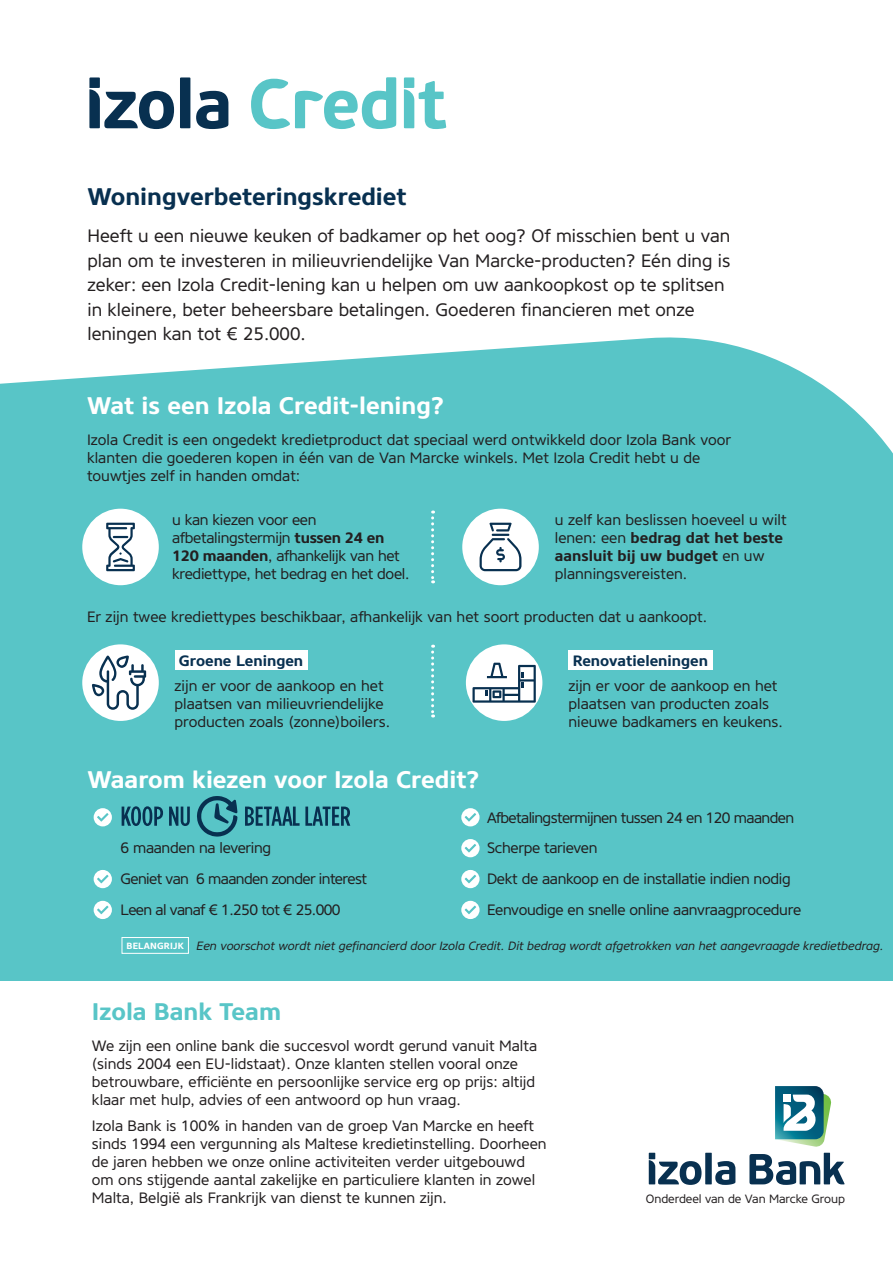
<style>
.page{position:relative;width:893px;height:1263px;background:#fff}
.page>*{position:absolute;margin:0;border:0;box-sizing:border-box;transform-origin:0 0}
.t1{font:700 24px "Core Sans NR65";color:#fff}
.t2{font:700 24px "Core Sans NR65";color:#083050}
.t3{font:700 24px "Core Sans NR65";color:#58c5c7}
.t4{font:18px/24.6px "Core Sans NR45";color:#231f20}
.t5{font:15px/18px "Core Sans NR45";color:#231f20}
.t6{font:15px/18px "Core Sans NR45";letter-spacing:-.02em;color:#231f20}
.t7{font:15px/30.8px "Core Sans NR45";letter-spacing:-.04em;color:#231f20}
.t8{font:700 15px/18px "Core Sans NR65";color:#231f20}
.t9{font:700 15px "Core Sans NR65";color:#083050}
.t10{font:italic 12px "Core Sans NR45";color:#231f20}
.t11{font:12px "Core Sans NR45";letter-spacing:-.005em;color:#231f20}
.s1{font-family:"Core Sans NR65";font-weight:700}
.s2{font-family:"Core Sans NR45";font-weight:400}
.s3{font-family:"Core Sans NR65";font-weight:700;font-style:normal;font-size:9px;color:#fff}
</style>
<div class="page">
<div style="left:0;top:337px;width:893px;height:643px;background:#58c5c7"></div>
<svg style="left:431px;top:510px;width:3px;height:73px"></svg>
<div style="left:82px;top:509px;width:77px;height:76px;background:#fff;border-radius:50%"></div>
<div style="left:462px;top:509px;width:77px;height:76px;background:#fff;border-radius:50%"></div>
<svg style="left:106px;top:523px;width:29px;height:48px"></svg>
<svg style="left:480px;top:523px;width:41px;height:48px"></svg>
<svg style="left:431px;top:645px;width:3px;height:72px"></svg>
<div style="left:175px;top:651px;width:132px;height:19px;background:#fff"></div>
<div style="left:568px;top:651px;width:145px;height:19px;background:#fff"></div>
<div style="left:82px;top:644px;width:77px;height:77px;background:#fff;border-radius:50%"></div>
<div style="left:466px;top:644px;width:76px;height:77px;background:#fff;border-radius:50%"></div>
<svg style="left:92px;top:655px;width:54px;height:55px"></svg>
<svg style="left:472px;top:663px;width:64px;height:40px"></svg>
<div style="left:94px;top:808px;width:18px;height:18px;background:#fff;border-radius:50%"></div>
<svg style="left:97px;top:813px;width:12px;height:8px"></svg>
<div style="left:94px;top:870px;width:18px;height:18px;background:#fff;border-radius:50%"></div>
<svg style="left:97px;top:875px;width:12px;height:8px"></svg>
<div style="left:94px;top:901px;width:18px;height:18px;background:#fff;border-radius:50%"></div>
<svg style="left:97px;top:906px;width:12px;height:8px"></svg>
<div style="left:461px;top:808px;width:19px;height:18px;background:#fff;border-radius:50%"></div>
<svg style="left:465px;top:813px;width:11px;height:8px"></svg>
<svg style="left:461px;top:839px;width:19px;height:18px"></svg>
<svg style="left:465px;top:844px;width:11px;height:8px"></svg>
<svg style="left:461px;top:870px;width:19px;height:18px"></svg>
<svg style="left:465px;top:875px;width:11px;height:8px"></svg>
<div style="left:461px;top:901px;width:19px;height:18px;background:#fff;border-radius:50%"></div>
<svg style="left:465px;top:906px;width:11px;height:8px"></svg>
<div style="left:122px;top:937px;width:67px;height:17px;border:1px solid #fff"></div>
<svg style="left:122px;top:796px;width:228px;height:41px"></svg>
<svg style="left:251px;top:77px;width:195px;height:52px"></svg>
<svg style="left:196px;top:91px;width:32px;height:38px"></svg>
<svg style="left:180px;top:77px;width:10px;height:51px"></svg>
<svg style="left:89px;top:77px;width:85px;height:52px"></svg>
<svg style="left:749px;top:1153px;width:96px;height:32px"></svg>
<svg style="left:649px;top:1153px;width:86px;height:32px"></svg>
<svg style="left:775px;top:1086px;width:57px;height:61px"></svg>
<div style="left:783px;top:1094px;width:8px;height:8px;background:#fff"></div>
<h1 class="t2" style="left:87px;top:181px;width:321px">Woningverbeteringskrediet</h1>
<p class="t4" style="left:87px;top:223px;width:644px">Heeft u een nieuwe keuken of badkamer op het oog? Of misschien bent u van plan om te investeren in milieuvriendelijke Van Marcke-producten? Eén ding is zeker: een Izola Credit-lening kan u helpen om uw aankoopkost op te splitsen in kleinere, beter beheersbare betalingen. Goederen financieren met onze leningen kan tot € 25.000.</p>
<h1 class="t1" style="left:87px;top:390px;width:359px">Wat is een Izola Credit-lening?</h1>
<p class="t5" style="left:87px;top:431px;width:645px">Izola Credit is een ongedekt kredietproduct dat speciaal werd ontwikkeld door Izola Bank voor klanten die goederen kopen in één van de Van Marcke winkels. Met Izola Credit hebt u de touwtjes zelf in handen omdat:</p>
<p class="t6" style="left:172px;top:511px;width:239px">u kan kiezen voor een afbetalingstermijn <span class="s1">tussen 24 en<br>120 maanden</span>, afhankelijk van het krediettype, het bedrag en het doel.</p>
<p class="t5" style="left:555px;top:511px;width:233px">u zelf kan beslissen hoeveel u wilt</p>
<p class="t8" style="left:555px;top:529px;width:230px"><span class="s2">lenen: een</span> bedrag dat het beste aansluit bij uw budget <span class="s2">en uw</span></p>
<p class="t5" style="left:555px;top:565px;width:134px">planningsvereisten.</p>
<p class="t5" style="left:87px;top:607px;width:622px">Er zijn twee krediettypes beschikbaar, afhankelijk van het soort producten dat u aankoopt.</p>
<p class="t9" style="left:179px;top:651px;width:126px">Groene Leningen</p>
<p class="t9" style="left:573px;top:651px;width:137px">Renovatieleningen</p>
<p class="t5" style="left:175px;top:677px;width:217px">zijn er voor de aankoop en het plaatsen van milieuvriendelijke producten zoals (zonne)boilers.</p>
<h1 class="t1" style="left:87px;top:764px;width:394px">Waarom kiezen voor Izola Credit?</h1>
<p class="t5" style="left:568px;top:677px;width:216px">zijn er voor de aankoop en het plaatsen van producten zoals nieuwe badkamers en keukens.</p>
<p class="t6" style="left:487px;top:802px;width:316px;line-height:30.8px">Afbetalingstermijnen tussen 24 en 120 maanden Scherpe tarieven<br>Dekt de aankoop en de installatie indien nodig Eenvoudige en snelle online aanvraagprocedure</p>
<p class="t10" style="left:127px;top:938px;width:758px"><span class="s3">BELANGRIJK</span> Een voorschot wordt niet gefinancierd door Izola Credit. Dit bedrag wordt afgetrokken van het aangevraagde kredietbedrag.</p>
<p class="t7" style="left:121px;top:833px;width:248px">6 maanden na levering<br>Geniet van 6 maanden zonder interest<br>Leen al vanaf € 1.250 tot € 25.000</p>
<h1 class="t3" style="left:92px;top:996px;width:191px">Izola Bank Team</h1>
<p class="t5" style="left:92px;top:1037px;width:447px">We zijn een online bank die succesvol wordt gerund vanuit Malta (sinds 2004 een EU-lidstaat). Onze klanten stellen vooral onze betrouwbare, efficiënte en persoonlijke service erg op prijs: altijd klaar met hulp, advies of een antwoord op hun vraag.</p>
<p class="t5" style="left:92px;top:1117px;width:456px">Izola Bank is 100% in handen van de groep Van Marcke en heeft sinds 1994 een vergunning als Maltese kredietinstelling. Doorheen de jaren hebben we onze online activiteiten verder uitgebouwd om ons stijgende aantal zakelijke en particuliere klanten in zowel Malta, België als Frankrijk van dienst te kunnen zijn.</p>
<p class="t11" style="left:646px;top:1191px;width:201px">Onderdeel van de Van Marcke Group</p>
</div>
